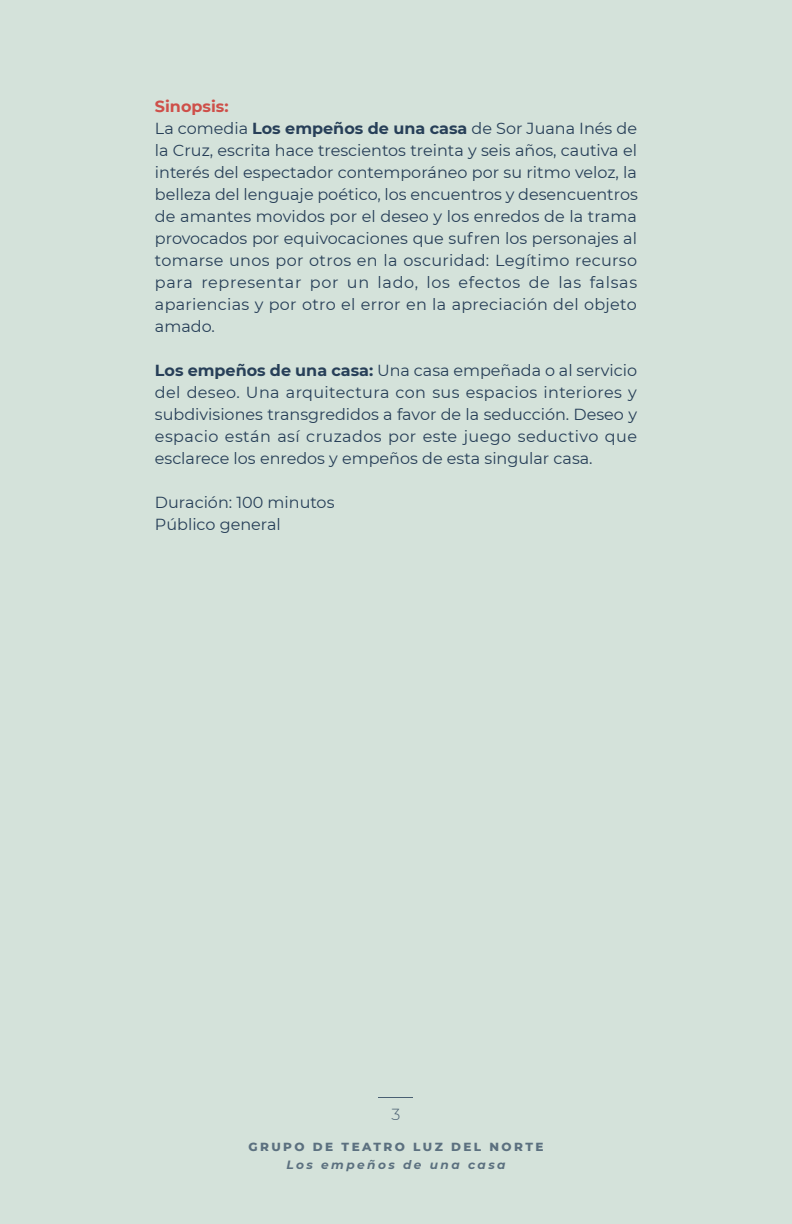
<style>
.page{position:relative;width:792px;height:1224px;background:#d4e2da}
.page>*{position:absolute;margin:0;border:0;box-sizing:border-box;transform-origin:0 0}
.t1{font:16px/22px "Montserrat";color:#273f58}
.t2{font:300 16px "Montserrat";color:#273f58}
.t3{font:800 12px "Montserrat";letter-spacing:.2em;color:#273f58}
.t4{font:italic 700 12px "Montserrat";letter-spacing:.2em;color:#273f58}
.s1{font-weight:700;color:#ce4f49}
.s2{font-weight:700}
</style>
<div class="page">
<hr style="left:379px;top:1097px;width:34px;height:1px;background:#273f58">
<p class="t1" style="left:155px;top:95px;width:484px"><span class="s1">Sinopsis:<br></span>La comedia <span class="s2">Los empeños de una casa</span> de Sor Juana Inés de la Cruz, escrita hace trescientos treinta y seis años, cautiva el interés del espectador contemporáneo por su ritmo veloz, la belleza del lenguaje poético, los encuentros y desencuentros de amantes movidos por el deseo y los enredos de la trama provocados por equivocaciones que sufren los personajes al tomarse unos por otros en la oscuridad: Legítimo recurso para representar por un lado, los efectos de las falsas apariencias y por otro el error en la apreciación del objeto amado.</p>
<p class="t1" style="left:155px;top:359px;width:484px;text-align:justify"><span class="s2">Los empeños de una casa:</span> Una casa empeñada o al servicio del deseo. Una arquitectura con sus espacios interiores y subdivisiones transgredidos a favor de la seducción. Deseo y espacio están así cruzados por este juego seductivo que esclarece los enredos y empeños de esta singular casa.</p>
<p class="t1" style="left:155px;top:491px;width:181px">Duración: 100 minutos<br>Público general</p>
<p class="t2" style="left:392px;top:1104px;width:10px">3</p>
<p class="t3" style="left:249px;top:1138px;width:296px">GRUPO DE TEATRO LUZ DEL NORTE</p>
<p class="t4" style="left:286px;top:1156px;width:221px">Los empeños de una casa</p>
</div>
